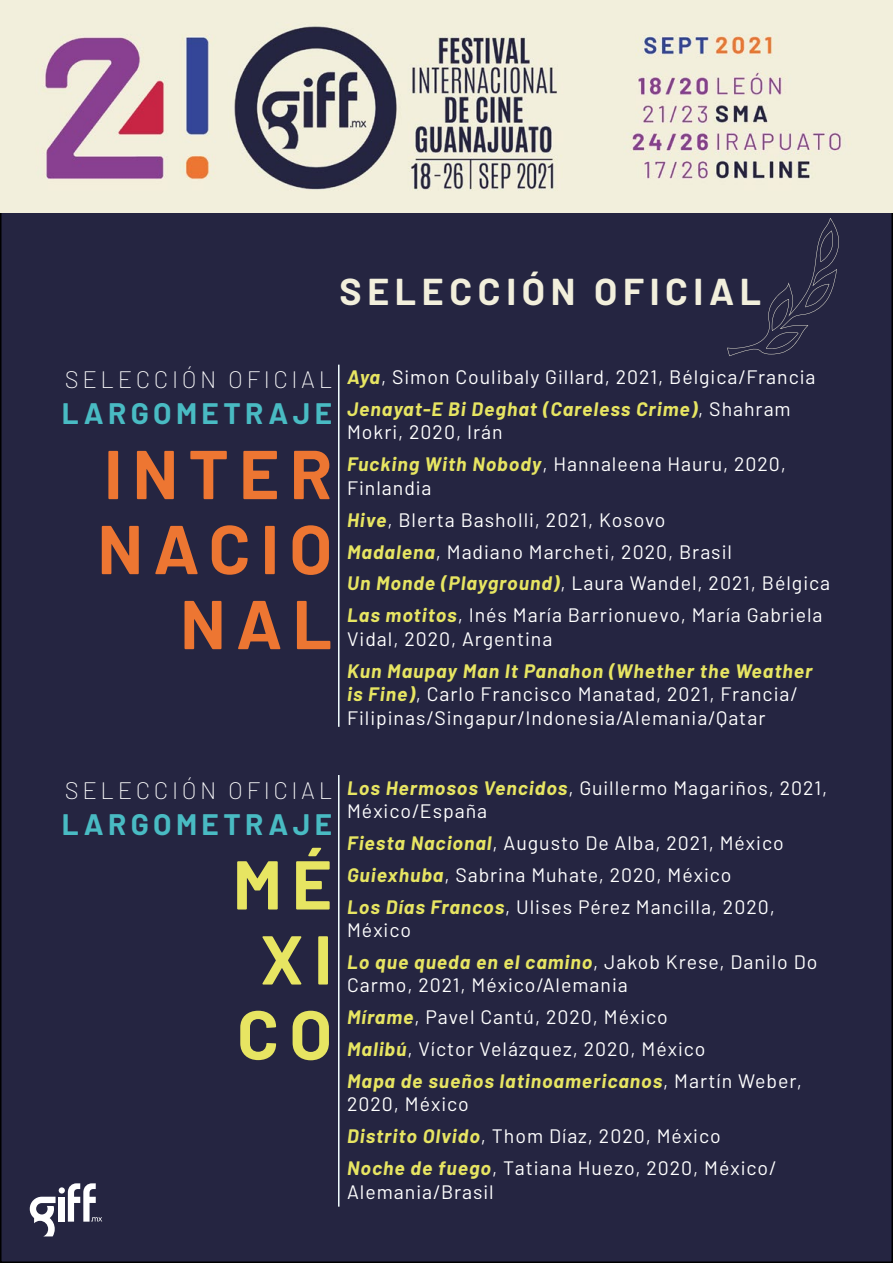
<style>
.page{position:relative;width:893px;height:1263px;background:#fff}
.page>*{position:absolute;margin:0;border:0;box-sizing:border-box;transform-origin:0 0}
.t1{font:700 69px/75px "Barlow";letter-spacing:.15em;color:#ed7632;text-align:right}
.t2{font:700 69px/75px "Barlow";color:#e7e562;text-align:center}
.t3{font:700 37.5px "Barlow";letter-spacing:.15em;color:#f2efdc}
.t4{font:700 29.7px "Barlow";letter-spacing:.15em;color:#49bbc3}
.t5{font:200 23.85px "Barlow";letter-spacing:.15em;color:#fff}
.t6{font:19.5px/32px "Barlow";letter-spacing:.05em;color:#fff}
.s1{font-weight:700;font-style:italic;color:#e7e562}
</style>
<div class="page">
<div style="left:1px;top:1px;width:891px;height:1261px;background:#252541"></div>
<svg style="left:30px;top:1183px;width:72px;height:53px"></svg>
<svg style="left:727px;top:218px;width:112px;height:138px"></svg>
<img style="left:0;top:0;width:893px;height:212px">
<hr style="left:338px;top:365px;width:1px;height:362px;background:#f2ffff">
<hr style="left:338px;top:775px;width:1px;height:431px;background:#f2ffff">
<h2 class="t3" style="left:339px;top:269px;width:423px">SELECCIÓN OFICIAL</h2>
<p class="t5" style="left:65px;top:365px;width:269px">SELECCIÓN OFICIAL</p>
<h3 class="t4" style="left:62px;top:395px;width:272px">LARGOMETRAJE</h3>
<h1 class="t1" style="left:98px;top:437px;width:236px">INTER<br>NACIO<br>NAL</h1>
<p class="t6" style="left:347px;top:361px;width:470px"><span class="s1">Aya</span>, Simon Coulibaly Gillard, 2021, Bélgica/Francia<br><span class="s1">Jenayat-E Bi Deghat (Careless Crime)</span>, Shahram</p>
<p class="t6" style="left:347px;top:416px;width:440px">Mokri, 2020, Irán<br><span class="s1">Fucking With Nobody</span>, Hannaleena Hauru, 2020,</p>
<p class="t6" style="left:347px;top:471px;width:485px">Finlandia<br><span class="s1">Hive</span>, Blerta Basholli, 2021, Kosovo<br><span class="s1">Madalena</span>, Madiano Marcheti, 2020, Brasil<br><span class="s1">Un Monde (Playground)</span>, Laura Wandel, 2021, Bélgica <span class="s1">Las motitos</span>, Inés María Barrionuevo, María Gabriela</p>
<p class="t6" style="left:347px;top:622px;width:207px">Vidal, 2020, Argentina</p>
<p class="t6" style="left:347px;top:658px;width:467px;line-height:23.4px"><span class="s1">Kun Maupay Man It Panahon (Whether the Weather is Fine)</span>, Carlo Francisco Manatad, 2021, Francia/<br>Filipinas/Singapur/Indonesia/Alemania/Qatar</p>
<p class="t5" style="left:65px;top:775px;width:269px">SELECCIÓN OFICIAL</p>
<h3 class="t4" style="left:62px;top:805px;width:272px">LARGOMETRAJE</h3>
<h1 class="t2" style="left:233px;top:847px;width:101px">MÉ<br>XI<br>CO</h1>
<p class="t6" style="left:347px;top:775px;width:482px;line-height:23.4px"><span class="s1">Los Hermosos Vencidos</span>, Guillermo Magariños, 2021,<br>México/España</p>
<p class="t6" style="left:347px;top:826px;width:438px"><span class="s1">Fiesta Nacional</span>, Augusto De Alba, 2021, México<br><span class="s1">Guiexhuba</span>, Sabrina Muhate, 2020, México<br><span class="s1">Los Días Francos</span>, Ulises Pérez Mancilla, 2020,</p>
<p class="t6" style="left:347px;top:913px;width:472px">México<br><span class="s1">Lo que queda en el camino</span>, Jakob Krese, Danilo Do</p>
<p class="t6" style="left:347px;top:969px;width:456px">Carmo, 2021, México/Alemania<br><span class="s1">Mírame</span>, Pavel Cantú, 2020, México<br><span class="s1">Malibú</span>, Víctor Velázquez, 2020, México<br><span class="s1">Mapa de sueños latinoamericanos</span>, Martín Weber,</p>
<p class="t6" style="left:347px;top:1088px;width:430px">2020, México<br><span class="s1">Distrito Olvido</span>, Thom Díaz, 2020, México<br><span class="s1">Noche de fuego</span>, Tatiana Huezo, 2020, México/</p>
<p class="t6" style="left:347px;top:1175px;width:148px">Alemania/Brasil</p>
</div>
